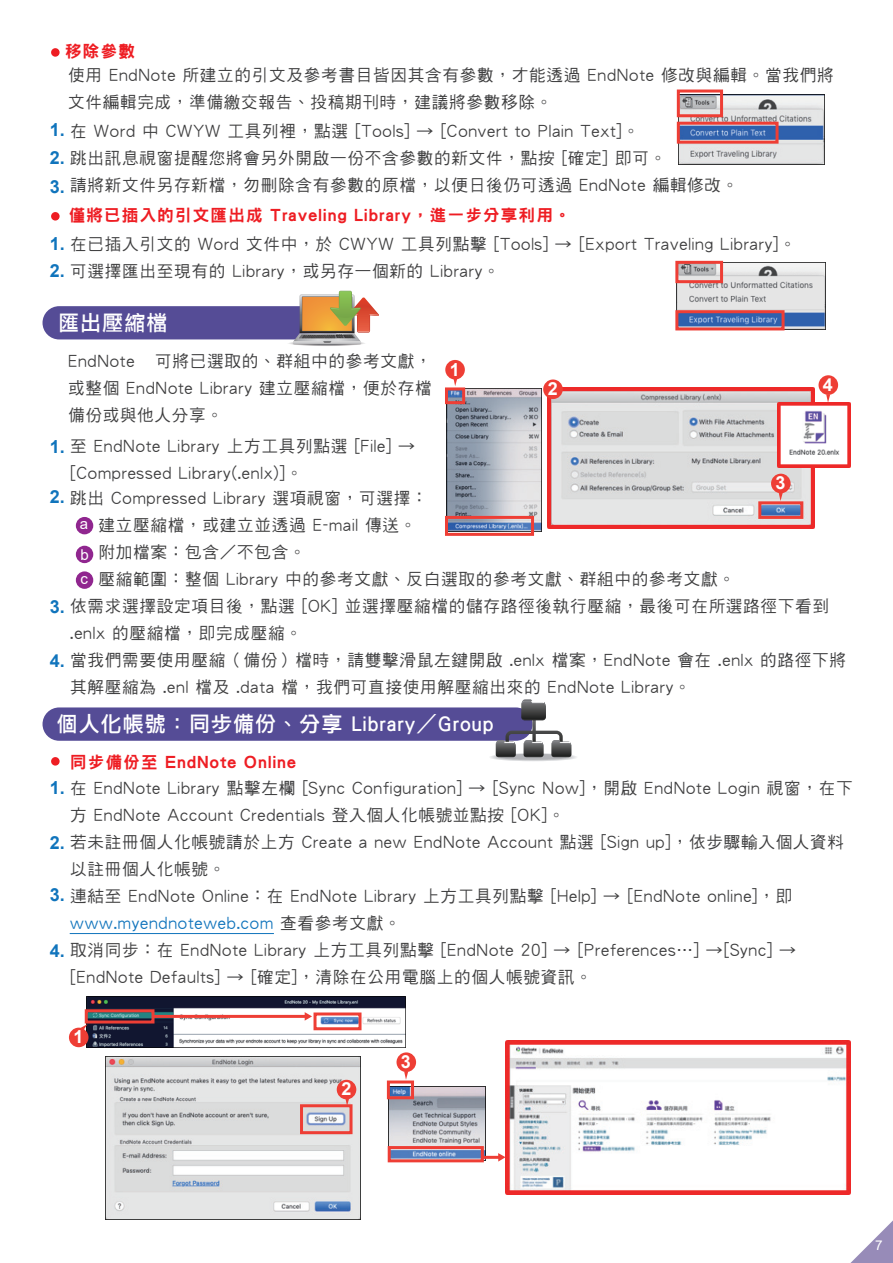
<style>
.page{position:relative;width:893px;height:1263px;background:#fff}
.page>*{position:absolute;margin:0;border:0;box-sizing:border-box;transform-origin:0 0}
.t1{font:21px "DF Li Hei W5 WINP BF";letter-spacing:.05em;color:#fff}
.t2{font:700 18px "Arial";color:#1074bc}
.t3{font:700 18px "Arial";color:#fff}
.t4{font:16.5px/27px "DF Hei W5 WINP BF";letter-spacing:.05em;color:#3e3e3f}
.t5{font:16.5px "DFN Hei W9 WINP BF";letter-spacing:.075em;color:#ee1d23}
.t6{font:15px/31px "Arial";color:#fff}
.t7{font:13.5px "Arial";color:#fff}
.s1{font-family:"Arial";font-weight:700;font-size:18px;color:#1074bc}
.s2{color:#1074bc}
</style>
<div class="page">
<div style="left:43px;top:707px;width:489px;height:34px;background:#554c96;border-radius:17px"></div>
<div style="left:43px;top:306px;width:297px;height:33px;background:#554c96;border-radius:17px"></div>
<img style="left:678px;top:95px;width:146px;height:69px">
<img style="left:677px;top:262px;width:149px;height:68px">
<img style="left:446px;top:389px;width:96px;height:142px">
<img style="left:547px;top:387px;width:267px;height:142px">
<img style="left:778px;top:403px;width:72px;height:64px">
<img style="left:86px;top:996px;width:320px;height:51px">
<img style="left:105px;top:1056px;width:255px;height:163px">
<img style="left:388px;top:1086px;width:97px;height:75px">
<img style="left:506px;top:1041px;width:344px;height:153px">
<div style="left:51px;top:48px;width:9px;height:9px;background:#ee1d23;border-radius:50%"></div>
<div style="left:51px;top:212px;width:9px;height:9px;background:#ee1d23;border-radius:50%"></div>
<div style="left:51px;top:757px;width:9px;height:8px;background:#ee1d23;border-radius:50%"></div>
<div style="left:445px;top:360px;width:20px;height:19px;background:#ee3e35;border-radius:50%"></div>
<svg style="left:453px;top:379px;width:4px;height:7px"></svg>
<div style="left:543px;top:379px;width:20px;height:20px;background:#ee3e35;border-radius:50%"></div>
<div style="left:771px;top:474px;width:20px;height:19px;background:#ee3e35;border-radius:50%"></div>
<svg style="left:779px;top:493px;width:4px;height:8px"></svg>
<div style="left:818px;top:375px;width:20px;height:20px;background:#ee3e35;border-radius:50%"></div>
<svg style="left:826px;top:394px;width:4px;height:9px"></svg>
<div style="left:69px;top:1028px;width:20px;height:19px;background:#ee3e35;border-radius:50%"></div>
<svg style="left:80px;top:1024px;width:7px;height:7px"></svg>
<div style="left:337px;top:1080px;width:19px;height:19px;background:#ee3e35;border-radius:50%"></div>
<svg style="left:345px;top:1099px;width:4px;height:5px"></svg>
<div style="left:396px;top:1052px;width:20px;height:20px;background:#ee3e35;border-radius:50%"></div>
<svg style="left:404px;top:1071px;width:4px;height:9px"></svg>
<svg style="left:305px;top:1012px;width:7px;height:9px"></svg>
<svg style="left:498px;top:1153px;width:8px;height:8px"></svg>
<div style="left:76px;top:517px;width:17px;height:17px;background:#90268f;border-radius:50%"></div>
<div style="left:76px;top:546px;width:17px;height:17px;background:#90268f;border-radius:50%"></div>
<div style="left:76px;top:571px;width:17px;height:18px;background:#90268f;border-radius:50%"></div>
<div style="left:677px;top:90px;width:46px;height:27px;border:3px solid #ee3e35"></div>
<div style="left:677px;top:122px;width:101px;height:22px;border:3px solid #ee3e35"></div>
<div style="left:675px;top:261px;width:48px;height:22px;border:3px solid #ee3e35"></div>
<div style="left:675px;top:310px;width:109px;height:20px;border:3px solid #ee3e35"></div>
<div style="left:445px;top:387px;width:20px;height:17px;border:3px solid #ee3e35"></div>
<div style="left:445px;top:516px;width:89px;height:20px;border:3px solid #ee3e35"></div>
<div style="left:758px;top:501px;width:45px;height:18px;border:3px solid #ee3e35"></div>
<div style="left:85px;top:1009px;width:69px;height:14px;border:3px solid #ee3e35"></div>
<div style="left:314px;top:1012px;width:48px;height:18px;border:3px solid #ee3e35"></div>
<div style="left:300px;top:1104px;width:52px;height:30px;border:3px solid #ee3e35"></div>
<div style="left:387px;top:1080px;width:27px;height:19px;border:3px solid #ee3e35"></div>
<div style="left:388px;top:1146px;width:96px;height:16px;border:3px solid #ee3e35"></div>
<hr style="left:482px;top:1156px;width:18px;height:3px;background:#ee3e35">
<hr style="left:153px;top:1015px;width:153px;height:3px;background:#ee3e35">
<svg style="left:850px;top:1220px;width:43px;height:43px"></svg>
<svg style="left:286px;top:291px;width:93px;height:55px"></svg>
<div style="left:489px;top:753px;width:89px;height:8px;background:#f3f3f4;border-radius:50%"></div>
<div style="left:490px;top:753px;width:87px;height:8px;background:#ecedee;border-radius:50%"></div>
<div style="left:491px;top:754px;width:84px;height:7px;background:#e3e4e5;border-radius:50%"></div>
<div style="left:492px;top:754px;width:83px;height:7px;background:#e2e3e5;border-radius:50%"></div>
<svg style="left:492px;top:754px;width:82px;height:7px"></svg>
<div style="left:493px;top:754px;width:81px;height:6px;background:#d8d9db;border-radius:50%"></div>
<div style="left:494px;top:754px;width:79px;height:6px;background:#d4d5d7;border-radius:50%"></div>
<div style="left:494px;top:754px;width:78px;height:6px;background:#d3d4d6;border-radius:50%"></div>
<div style="left:495px;top:754px;width:77px;height:6px;background:#cbccce;border-radius:50%"></div>
<div style="left:496px;top:754px;width:75px;height:6px;background:#c1c2c4;border-radius:50%"></div>
<svg style="left:498px;top:754px;width:71px;height:6px"></svg>
<svg style="left:501px;top:755px;width:64px;height:4px"></svg>
<svg style="left:496px;top:699px;width:75px;height:58px"></svg>
<hr style="left:70px;top:933px;width:204px;height:1px;background:#1074bc">
<p class="t5" style="left:65px;top:43px;width:71px">移除參數</p>
<p class="t4" style="left:68px;top:61px;width:767px">使用 EndNote 所建立的引文及參考書目皆因其含有參數，才能透過 EndNote 修改與編輯。當我們將文件編輯完成，準備繳交報告、投稿期刊時，建議將參數移除。</p>
<p class="t4" style="left:50px;top:118px;width:591px"><span class="s1">1.</span> 在 Word 中 CWYW 工具列裡，點選 [Tools] → [Convert to Plain Text]。</p>
<p class="t4" style="left:70px;top:145px;width:670px;text-indent:-20px"><span class="s1">2.</span> 跳出訊息視窗提醒您將會另外開啟一份不含參數的新文件，點按 [確定] 即可。<br>請將新文件另存新檔，勿刪除含有參數的原檔，以便日後仍可透過 EndNote 編輯修改。</p>
<p class="t5" style="left:69px;top:207px;width:503px">僅將已插入的引文匯出成 Traveling Library，進一步分享利用。</p>
<p class="t4" style="left:50px;top:231px;width:748px"><span class="s1">1.</span> 在已插入引文的 Word 文件中，於 CWYW 工具列點擊 [Tools] → [Export Traveling Library]。</p>
<p class="t4" style="left:50px;top:258px;width:451px"><span class="s1">2.</span> 可選擇匯出至現有的 Library，或另存一個新的 Library。</p>
<p class="t2" style="left:50px;top:174px;width:17px">3.</p>
<p class="t1" style="left:58px;top:312px;width:111px">匯出壓縮檔</p>
<p class="t4" style="left:68px;top:348px;width:365px;text-align:justify">EndNote 可將已選取的、群組中的參考文獻，或整個 EndNote Library 建立壓縮檔，便於存檔備份或與他人分享。</p>
<p class="t4" style="left:70px;top:433px;width:347px">至 EndNote Library 上方工具列點選 [File] → [Compressed Library(.enlx)]。</p>
<p class="t4" style="left:98px;top:484px;width:638px;text-indent:-49px"><span class="s1">2.</span> 跳出 Compressed Library 選項視窗，可選擇：<br>建立壓縮檔，或建立並透過 E-mail 傳送。<br>附加檔案：包含／不包含。<br>壓縮範圍：整個 Library 中的參考文獻、反白選取的參考文獻、群組中的參考文獻。</p>
<p class="t4" style="left:70px;top:593px;width:760px;text-indent:-20px"><span class="s1">3.</span> 依需求選擇設定項目後，點選 [OK] 並選擇壓縮檔的儲存路徑後執行壓縮，最後可在所選路徑下看到.enlx 的壓縮檔，即完成壓縮。</p>
<p class="t4" style="left:70px;top:647px;width:777px;text-indent:-20px"><span class="s1">4.</span> 當我們需要使用壓縮（備份）檔時，請雙擊滑鼠左鍵開啟 .enlx 檔案，EndNote 會在 .enlx 的路徑下將其解壓縮為 .enl 檔及 .data 檔，我們可直接使用解壓縮出來的 EndNote Library。</p>
<p class="t3" style="left:450px;top:357px;width:12px">1</p>
<p class="t3" style="left:823px;top:372px;width:12px">4</p>
<p class="t3" style="left:548px;top:376px;width:12px">2</p>
<p class="t2" style="left:50px;top:434px;width:17px">1.</p>
<p class="t3" style="left:775px;top:470px;width:12px">3</p>
<p class="t6" style="left:80px;top:508px;width:10px">a b</p>
<p class="t6" style="left:81px;top:563px;width:9px">c</p>
<p class="t1" style="left:57px;top:713px;width:438px">個人化帳號：同步備份、分享 Library／Group</p>
<p class="t5" style="left:70px;top:754px;width:227px">同步備份至 EndNote Online</p>
<p class="t4" style="left:70px;top:774px;width:784px;text-indent:-20px"><span class="s1">1.</span> 在 EndNote Library 點擊左欄 [Sync Configuration] → [Sync Now]，開啟 EndNote Login 視窗，在下方 EndNote Account Credentials 登入個人化帳號並點按 [OK]。<br>若未註冊個人化帳號請於上方 Create a new EndNote Account 點選 [Sign up]，依步驟輸入個人資料以註冊個人化帳號。</p>
<p class="t4" style="left:70px;top:882px;width:727px;text-indent:-20px"><span class="s1">3.</span> 連結至 EndNote Online：在 EndNote Library 上方工具列點擊 [Help] → [EndNote online]，即<span class="s2">www.myendnoteweb.com</span> 查看參考文獻。<br>取消同步：在 EndNote Library 上方工具列點擊 [EndNote 20] → [Preferences…] →[Sync] → [EndNote Defaults] → [確定]，清除在公用電腦上的個人帳號資訊。</p>
<p class="t2" style="left:50px;top:830px;width:17px">2.</p>
<p class="t2" style="left:50px;top:938px;width:17px">4.</p>
<p class="t3" style="left:73px;top:1024px;width:12px">1</p>
<p class="t3" style="left:341px;top:1076px;width:12px">2</p>
<p class="t3" style="left:401px;top:1049px;width:12px">3</p>
<p class="t7" style="left:875px;top:1235px;width:9px">7</p>
</div>
